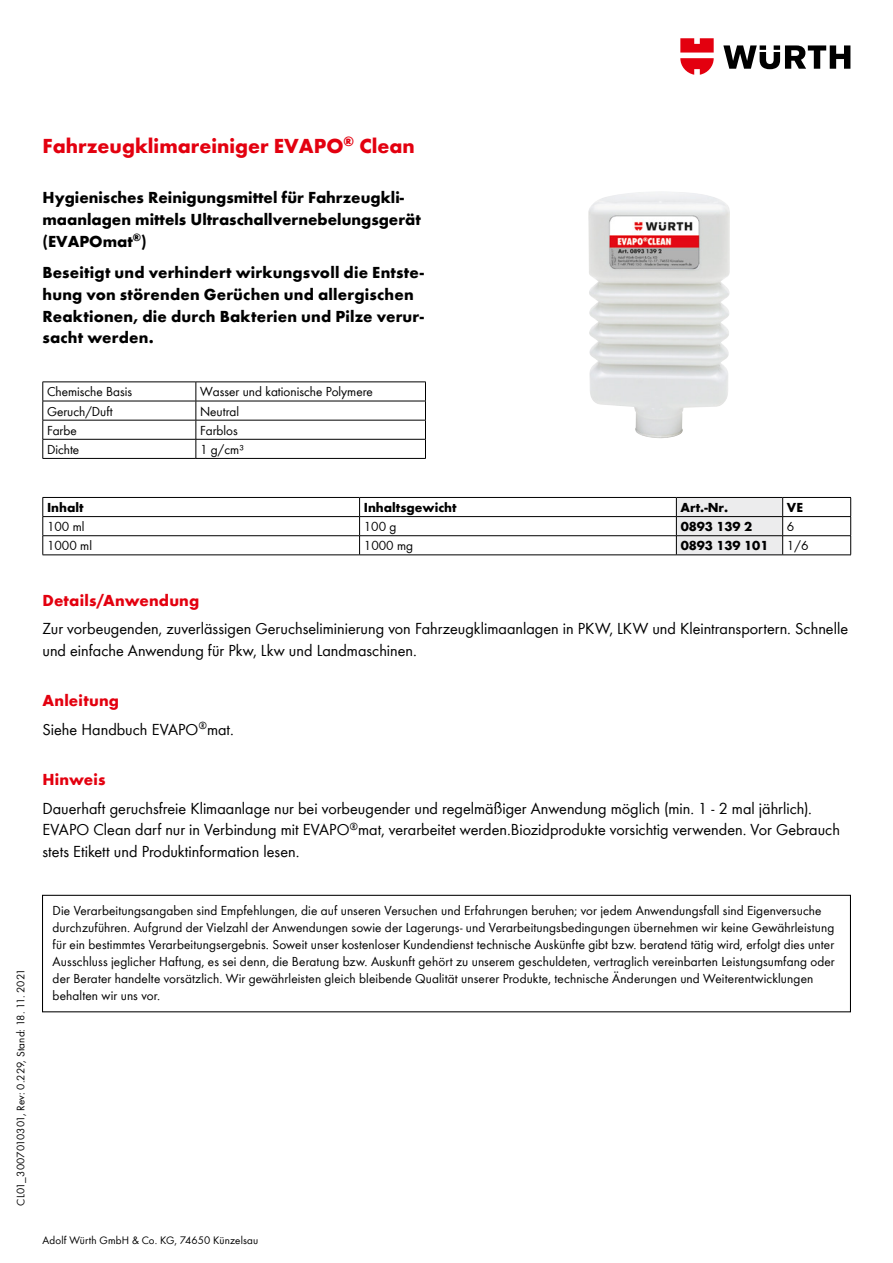
<style>
.page{position:relative;width:893px;height:1263px;background:#fff}
.page>*{position:absolute;margin:0;border:0;box-sizing:border-box;transform-origin:0 0}
.t1{font:700 21px "Wuerth Global";color:#e3000f}
.t2{font:16.5px/21.8px "Wuerth Global";color:#000}
.t3{font:700 16.5px/21.8px "Wuerth Global";letter-spacing:.005em;color:#000}
.t4{font:700 16.5px "Wuerth Global";letter-spacing:.01em;color:#e3000f}
.t5{font:13.5px/17px "Wuerth Global";letter-spacing:.01em;color:#000}
.t6{font:700 13.5px "Wuerth Global";color:#000}
.t7{font:11.25px "Wuerth Global";letter-spacing:.01em;color:#000}
.s1{font-weight:700;color:#e3000f}
</style>
<div class="page">
<svg style="left:723px;top:45px;width:127px;height:24px"></svg>
<svg style="left:680px;top:38px;width:34px;height:37px"></svg>
<hr style="left:43px;top:497px;width:317px;height:1px;background:#000">
<hr style="left:360px;top:497px;width:316px;height:1px;background:#000">
<hr style="left:783px;top:497px;width:68px;height:1px;background:#000">
<hr style="left:43px;top:516px;width:317px;height:1px;background:#000">
<hr style="left:360px;top:516px;width:316px;height:1px;background:#000">
<hr style="left:783px;top:516px;width:68px;height:1px;background:#000">
<hr style="left:43px;top:535px;width:317px;height:1px;background:#000">
<svg style="left:43px;top:498px;width:1px;height:57px"></svg>
<hr style="left:43px;top:555px;width:317px;height:1px;background:#000">
<hr style="left:360px;top:535px;width:316px;height:1px;background:#000">
<svg style="left:359px;top:498px;width:1px;height:57px"></svg>
<hr style="left:360px;top:555px;width:316px;height:1px;background:#000">
<hr style="left:676px;top:555px;width:107px;height:1px;background:#000">
<hr style="left:783px;top:535px;width:68px;height:1px;background:#000">
<svg style="left:676px;top:497px;width:107px;height:58px;background:#d9d9da"></svg>
<svg style="left:850px;top:498px;width:1px;height:57px"></svg>
<hr style="left:783px;top:555px;width:68px;height:1px;background:#000">
<hr style="left:43px;top:382px;width:153px;height:1px;background:#000">
<hr style="left:196px;top:382px;width:230px;height:1px;background:#000">
<hr style="left:43px;top:401px;width:153px;height:1px;background:#000">
<hr style="left:196px;top:401px;width:230px;height:1px;background:#000">
<hr style="left:43px;top:420px;width:153px;height:1px;background:#000">
<hr style="left:196px;top:420px;width:230px;height:1px;background:#000">
<hr style="left:43px;top:439px;width:153px;height:1px;background:#000">
<svg style="left:43px;top:382px;width:1px;height:76px"></svg>
<hr style="left:43px;top:458px;width:153px;height:1px;background:#000">
<hr style="left:196px;top:439px;width:230px;height:1px;background:#000">
<svg style="left:196px;top:382px;width:1px;height:76px"></svg>
<svg style="left:425px;top:382px;width:1px;height:76px"></svg>
<hr style="left:196px;top:458px;width:230px;height:1px;background:#000">
<div style="left:42px;top:895px;width:809px;height:117px;border:1px solid #000"></div>
<img style="left:588px;top:192px;width:142px;height:247px">
<h1 class="t1" style="left:43px;top:134px;width:374px">Fahrzeugklimareiniger EVAPO<sup>®</sup> Clean</h1>
<p class="t3" style="left:43px;top:187px;width:380px">Hygienisches Reinigungsmittel für Fahrzeugkli&shy;maanlagen mittels Ultraschallvernebelungsgerät (EVAPOmat<sup>®</sup>)</p>
<p class="t3" style="left:43px;top:262px;width:383px">Beseitigt und verhindert wirkungsvoll die Entste&shy;hung von störenden Gerüchen und allergischen Reaktionen, die durch Bakterien und Pilze verur&shy;sacht werden.</p>
<p class="t5" style="left:47px;top:383px;width:87px">Chemische Basis</p>
<p class="t5" style="left:200px;top:383px;width:174px">Wasser und kationische Polymere</p>
<p class="t5" style="left:47px;top:402px;width:67px">Geruch/Duft</p>
<p class="t5" style="left:200px;top:402px;width:41px">Neutral</p>
<p class="t5" style="left:47px;top:421px;width:31px">Farbe</p>
<p class="t5" style="left:200px;top:421px;width:39px">Farblos</p>
<p class="t5" style="left:47px;top:441px;width:34px">Dichte</p>
<p class="t5" style="left:200px;top:441px;width:46px">1 g/cm³</p>
<p class="t6" style="left:47px;top:499px;width:38px">Inhalt</p>
<p class="t6" style="left:364px;top:499px;width:94px">Inhaltsgewicht</p>
<p class="t6" style="left:681px;top:499px;width:49px">Art.-Nr.</p>
<p class="t6" style="left:787px;top:499px;width:18px">VE</p>
<p class="t5" style="left:47px;top:518px;width:39px">100 ml</p>
<p class="t5" style="left:364px;top:518px;width:34px">100 g</p>
<p class="t6" style="left:681px;top:518px;width:73px">0893 139 2</p>
<p class="t5" style="left:787px;top:518px;width:9px">6</p>
<p class="t5" style="left:47px;top:537px;width:46px">1000 ml</p>
<p class="t5" style="left:364px;top:537px;width:51px">1000 mg</p>
<p class="t6" style="left:681px;top:538px;width:89px">0893 139 101</p>
<p class="t5" style="left:787px;top:537px;width:23px">1/6</p>
<p class="t4" style="left:43px;top:590px;width:158px">Details/Anwendung</p>
<p class="t2" style="left:43px;top:617px;width:807px">Zur vorbeugenden, zuverlässigen Geruchseliminierung von Fahrzeugklimaanlagen in PKW, LKW und Kleintransportern. Schnelle und einfache Anwendung für Pkw, Lkw und Landmaschinen.</p>
<p class="t2" style="left:43px;top:686px;width:193px;line-height:28.5px"><span class="s1">Anleitung<br></span>Siehe Handbuch EVAPO<sup>®</sup>mat.</p>
<p class="t4" style="left:43px;top:770px;width:64px">Hinweis</p>
<p class="t2" style="left:43px;top:797px;width:799px">Dauerhaft geruchsfreie Klimaanlage nur bei vorbeugender und regelmäßiger Anwendung möglich (min. 1 - 2 mal jährlich).<br>EVAPO Clean darf nur in Verbindung mit EVAPO<sup>®</sup>mat, verarbeitet werden.Biozidprodukte vorsichtig verwenden. Vor Gebrauch stets Etikett und Produktinformation lesen.</p>
<p class="t7" style="left:14px;top:1205px;width:239px;rotate:-90deg">CL01_3007010301, Rev: 0.229, Stand: 18. 11. 2021</p>
<p class="t5" style="left:53px;top:902px;width:784px">Die Verarbeitungsangaben sind Empfehlungen, die auf unseren Versuchen und Erfahrungen beruhen; vor jedem Anwendungsfall sind Eigenversuche durchzuführen. Aufgrund der Vielzahl der Anwendungen sowie der Lagerungs- und Verarbeitungsbedingungen übernehmen wir keine Gewährleistung für ein bestimmtes Verarbeitungsergebnis. Soweit unser kostenloser Kundendienst technische Auskünfte gibt bzw. beratend tätig wird, erfolgt dies unter Ausschluss jeglicher Haftung, es sei denn, die Beratung bzw. Auskunft gehört zu unserem geschuldeten, vertraglich vereinbarten Leistungsumfang oder der Berater handelte vorsätzlich. Wir gewährleisten gleich bleibende Qualität unserer Produkte, technische Änderungen und Weiterentwicklungen behalten wir uns vor.</p>
<p class="t7" style="left:43px;top:1233px;width:217px">Adolf Würth GmbH &amp; Co. KG, 74650 Künzelsau</p>
</div>
